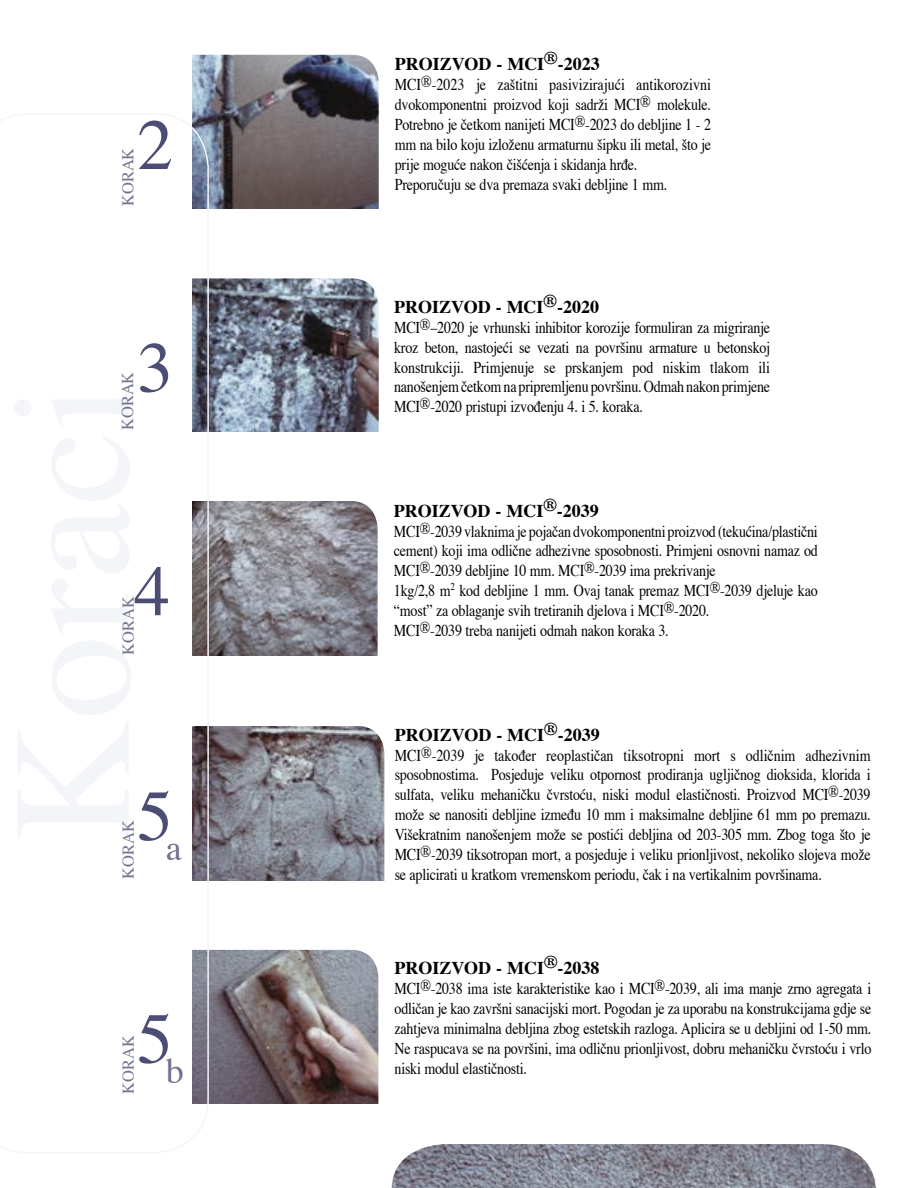
<style>
.page{position:relative;width:918px;height:1188px;background:#fff}
.page>*{position:absolute;margin:0;border:0;box-sizing:border-box;transform-origin:0 0}
.t1{font:72px "Times";color:#4b4d74}
.t2{font:36px "Times";color:#6f7190}
.inside_heads{font:700 18px "Times";color:#000}
.steps{font:700 18px "Times";color:#000}
.body_copy{font:16.5px/20px "Times";letter-spacing:-.015em;color:#000;text-align:justify;scale:.85 1}
.t3{font:16.5px "Times";color:#6f7190}
</style>
<div class="page">
<img style="left:210px;top:950px;width:168px;height:154px">
<img style="left:210px;top:726px;width:174px;height:155px">
<img style="left:210px;top:501px;width:168px;height:155px">
<img style="left:210px;top:278px;width:169px;height:154px">
<img style="left:192px;top:55px;width:187px;height:154px">
<img style="left:392px;top:1144px;width:484px;height:44px">
<svg style="left:0;top:112px;width:210px;height:1041px"></svg>
<p class="t1" style="left:137px;top:99px;width:37px">2</p>
<p class="t3" style="left:118px;top:206px;width:60px;rotate:-90deg">KORAK</p>
<p class="t1" style="left:137px;top:322px;width:37px">3</p>
<p class="t3" style="left:117px;top:430px;width:60px;rotate:-90deg">KORAK</p>
<p class="t1" style="left:134px;top:546px;width:37px">4</p>
<p class="t3" style="left:118px;top:655px;width:60px;rotate:-90deg">KORAK</p>
<p class="t1" style="left:137px;top:770px;width:37px">5</p>
<p class="t3" style="left:118px;top:879px;width:60px;rotate:-90deg">KORAK</p>
<p class="t2" style="left:166px;top:825px;width:17px">a</p>
<p class="t1" style="left:137px;top:993px;width:37px">5</p>
<p class="t3" style="left:118px;top:1094px;width:60px;rotate:-90deg">KORAK</p>
<p class="t2" style="left:166px;top:1048px;width:19px">b</p>
<p class="inside_heads" style="left:395px;top:52px;width:206px">PROIZVOD - MCI®-2023</p>
<p class="body_copy" style="left:395px;top:76px;width:374px">MCI®-2023 je zaštitni pasivizirajući antikorozivni dvokomponentni proizvod koji sadrži MCI® molekule.<br>Potrebno je četkom nanijeti MCI®-2023 do debljine 1 - 2 mm na bilo koju izloženu armaturnu šipku ili metal, što je prije moguće nakon čišćenja i skidanja hrđe.</p>
<p class="body_copy" style="left:395px;top:175px;width:322px">Preporučuju se dva premaza svaki debljine 1 mm.</p>
<p class="inside_heads" style="left:394px;top:295px;width:206px">PROIZVOD - MCI®-2020</p>
<p class="body_copy" style="left:394px;top:318px;width:444px">MCI®–2020 je vrhunski inhibitor korozije formuliran za migriranje kroz beton, nastojeći se vezati na površinu armature u betonskoj konstrukciji. Primjenuje se prskanjem pod niskim tlakom ili nanošenjem četkom na pripremljenu površinu. Odmah nakon primjene MCI®-2020 pristupi izvođenju 4. i 5. koraka.</p>
<p class="steps" style="left:394px;top:499px;width:206px">PROIZVOD - MCI®-2039</p>
<p class="body_copy" style="left:394px;top:522px;width:500px">MCI®-2039 vlaknima je pojačan dvokomponentni proizvod (tekućina/plastični cement) koji ima odlične adhezivne sposobnosti. Primjeni osnovni namaz od MCI®-2039 debljine 10 mm. MCI®-2039 ima prekrivanje</p>
<p class="body_copy" style="left:394px;top:582px;width:500px">1kg/2,8 m<sup>2</sup> kod debljine 1 mm. Ovaj tanak premaz MCI®-2039 djeluje kao “most” za oblaganje svih tretiranih djelova i MCI®-2020.</p>
<p class="body_copy" style="left:394px;top:621px;width:325px">MCI®-2039 treba nanijeti odmah nakon koraka 3.</p>
<p class="inside_heads" style="left:395px;top:723px;width:206px">PROIZVOD - MCI®-2039</p>
<p class="body_copy" style="left:395px;top:746px;width:562px">MCI®-2039 je također reoplastičan tiksotropni mort s odličnim adhezivnim sposobnostima. Posjeduje veliku otpornost prodiranja ugljičnog dioksida, klorida i sulfata, veliku mehaničku čvrstoću, niski modul elastičnosti. Proizvod MCI®-2039 može se nanositi debljine između 10 mm i maksimalne debljine 61 mm po premazu.<br>Višekratnim nanošenjem može se postići debljina od 203-305 mm. Zbog toga što je MCI®-2039 tiksotropan mort, a posjeduje i veliku prionljivost, nekoliko slojeva može se aplicirati u kratkom vremenskom periodu, čak i na vertikalnim površinama.</p>
<p class="inside_heads" style="left:395px;top:956px;width:206px">PROIZVOD - MCI®-2038</p>
<p class="body_copy" style="left:395px;top:980px;width:562px">MCI®-2038 ima iste karakteristike kao i MCI®-2039, ali ima manje zrno agregata i odličan je kao završni sanacijski mort. Pogodan je za uporabu na konstrukcijama gdje se zahtjeva minimalna debljina zbog estetskih razloga. Aplicira se u debljini od 1-50 mm.<br>Ne raspucava se na površini, ima odličnu prionljivost, dobru mehaničku čvrstoću i vrlo niski modul elastičnosti.</p>
</div>
